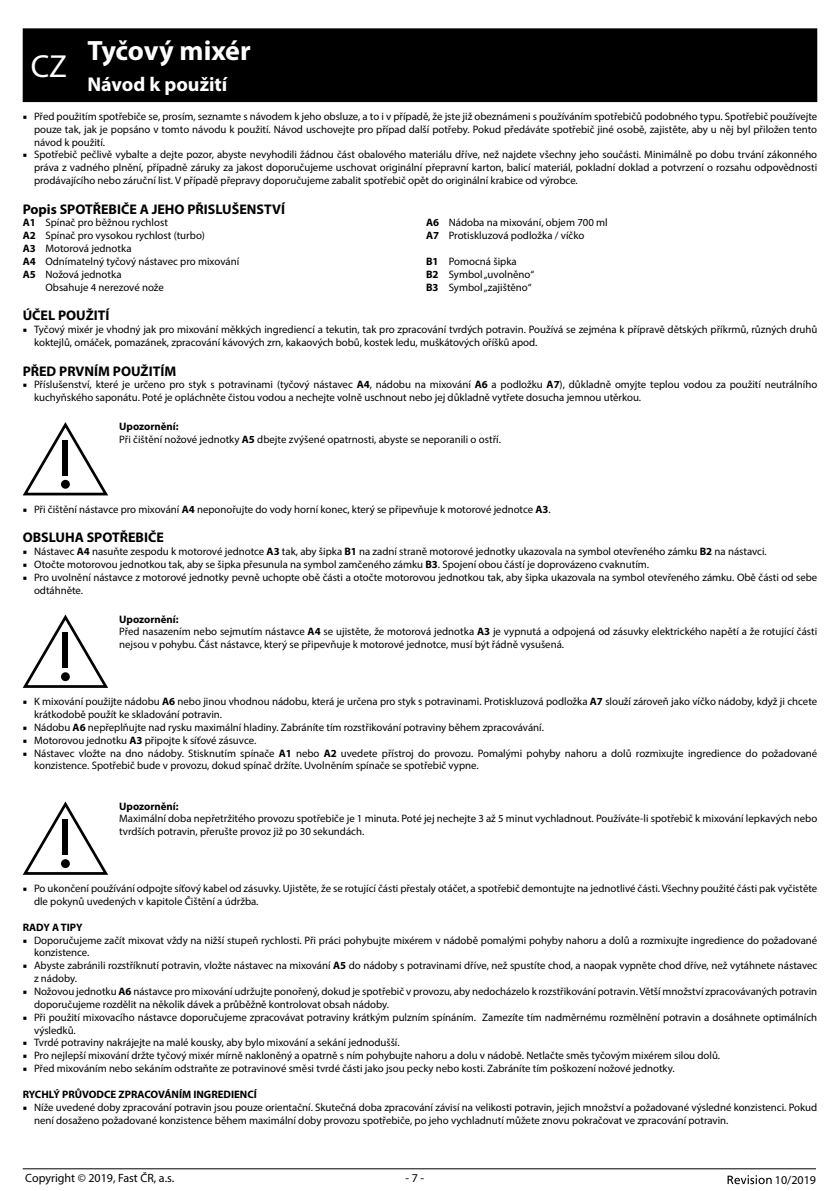
<style>
.page{position:relative;width:840px;height:1191px;background:#fff}
.page>*{position:absolute;margin:0;border:0;box-sizing:border-box;transform-origin:0 0}
.t1{font:32px "Myriad Pro";color:#fff}
.t2{font:700 28px "Myriad Pro";letter-spacing:-.01em;color:#fff}
.t3{font:700 20px "Myriad Pro";color:#fff}
.t4{font:700 14px "Myriad Pro";color:#000}
.t5{font:12px "Myriad Pro";color:#000}
.t6{font:10.8px/12.8px "Myriad Pro";color:#000}
.t7{font:700 10.8px "Myriad Pro";color:#000}
.s1{font-family:"Minion Pro"}
.s2{font-weight:700}
</style>
<div class="page">
<svg style="left:727px;top:1175px;width:44px;height:9px"></svg>
<hr style="left:23px;top:1168px;width:792px;height:1px;background:#000">
<div style="left:23px;top:28px;width:793px;height:74px;background:#000"></div>
<svg style="left:23px;top:422px;width:85px;height:73px"></svg>
<div style="left:63px;top:440px;width:5px;height:35px;background:#000"></div>
<div style="left:61px;top:480px;width:9px;height:9px;background:#000;border-radius:50%"></div>
<svg style="left:23px;top:614px;width:85px;height:73px"></svg>
<div style="left:63px;top:632px;width:5px;height:35px;background:#000"></div>
<div style="left:61px;top:672px;width:9px;height:9px;background:#000;border-radius:50%"></div>
<svg style="left:23px;top:801px;width:85px;height:73px"></svg>
<div style="left:63px;top:819px;width:5px;height:35px;background:#000"></div>
<div style="left:61px;top:859px;width:9px;height:9px;background:#000;border-radius:50%"></div>
<h2 class="t2" style="left:87px;top:32px;width:165px">Tyčový mixér</h2>
<h3 class="t3" style="left:87px;top:72px;width:141px">Návod k použití</h3>
<p class="t6" style="left:34px;top:110px;width:784px;text-align:justify;text-indent:-11px"><span class="s1">■</span> Před použitím spotřebiče se, prosím, seznamte s návodem k jeho obsluze, a to i v případě, že jste již obeznámeni s používáním spotřebičů podobného typu. Spotřebič používejte pouze tak, jak je popsáno v tomto návodu k použití. Návod uschovejte pro případ další potřeby. Pokud předáváte spotřebič jiné osobě, zajistěte, aby u něj byl přiložen tento návod k použití.</p>
<p class="t6" style="left:34px;top:148px;width:784px;text-align:justify;text-indent:-11px"><span class="s1">■</span> Spotřebič pečlivě vybalte a dejte pozor, abyste nevyhodili žádnou část obalového materiálu dříve, než najdete všechny jeho součásti. Minimálně po dobu trvání zákonného práva z vadného plnění, případně záruky za jakost doporučujeme uschovat originální přepravní karton, balicí materiál, pokladní doklad a potvrzení o rozsahu odpovědnosti prodávajícího nebo záruční list. V případě přepravy doporučujeme zabalit spotřebič opět do originální krabice od výrobce.</p>
<p class="t4" style="left:23px;top:200px;width:264px">Popis SPOTŘEBIČE A JEHO PŘISLUŠENSTVÍ</p>
<p class="t6" style="left:23px;top:216px;width:147px"><span class="s2">A1</span> Spínač pro běžnou rychlost</p>
<p class="t6" style="left:23px;top:229px;width:184px"><span class="s2">A2</span> Spínač pro vysokou rychlost (turbo)</p>
<p class="t6" style="left:23px;top:242px;width:110px"><span class="s2">A3</span> Motorová jednotka</p>
<p class="t6" style="left:23px;top:255px;width:218px"><span class="s2">A4</span> Odnímatelný tyčový nástavec pro mixování</p>
<p class="t6" style="left:23px;top:268px;width:100px"><span class="s2">A5</span> Nožová jednotka</p>
<p class="t6" style="left:45px;top:280px;width:120px">Obsahuje 4 nerezové nože</p>
<h1 class="t1" style="left:31px;top:47px;width:38px">CZ</h1>
<p class="t6" style="left:426px;top:216px;width:183px"><span class="s2">A6</span> Nádoba na mixování, objem 700 ml<br><span class="s2">A7</span> Protiskluzová podložka / víčko</p>
<p class="t6" style="left:426px;top:255px;width:110px"><span class="s2">B1</span> Pomocná šipka<br><span class="s2">B2</span> Symbol „uvolněno“<br><span class="s2">B3</span> Symbol „zajištěno“</p>
<p class="t4" style="left:23px;top:306px;width:88px">ÚČEL POUŽITÍ</p>
<p class="t6" style="left:34px;top:323px;width:784px;text-indent:-11px"><span class="s1">■</span> Tyčový mixér je vhodný jak pro mixování měkkých ingrediencí a tekutin, tak pro zpracování tvrdých potravin. Používá se zejména k přípravě dětských příkrmů, různých druhů koktejlů, omáček, pomazánek, zpracování kávových zrn, kakaových bobů, kostek ledu, muškátových oříšků apod.</p>
<p class="t4" style="left:23px;top:362px;width:155px">PŘED PRVNÍM POUŽITÍM</p>
<p class="t6" style="left:34px;top:378px;width:784px;text-indent:-11px"><span class="s1">■</span> Příslušenství, které je určeno pro styk s potravinami (tyčový nástavec <span class="s2">A4</span>, nádobu na mixování <span class="s2">A6</span> a podložku <span class="s2">A7</span>), důkladně omyjte teplou vodou za použití neutrálního kuchyňského saponátu. Poté je opláchněte čistou vodou a nechejte volně uschnout nebo jej důkladně vytřete dosucha jemnou utěrkou.</p>
<p class="t6" style="left:119px;top:420px;width:383px"><span class="s2">Upozornění:<br></span>Při čištění nožové jednotky <span class="s2">A5</span> dbejte zvýšené opatrnosti, abyste se neporanili o ostří.</p>
<p class="t6" style="left:23px;top:502px;width:529px"><span class="s1">■</span> Při čištění nástavce pro mixování <span class="s2">A4</span> neponořujte do vody horní konec, který se připevňuje k motorové jednotce <span class="s2">A3</span>.</p>
<p class="t4" style="left:23px;top:528px;width:143px">OBSLUHA SPOTŘEBIČE</p>
<p class="t6" style="left:23px;top:545px;width:745px"><span class="s1">■</span> Nástavec <span class="s2">A4</span> nasuňte zespodu k motorové jednotce <span class="s2">A3</span> tak, aby šipka <span class="s2">B1</span> na zadní straně motorové jednotky ukazovala na symbol otevřeného zámku <span class="s2">B2</span> na nástavci.</p>
<p class="t6" style="left:23px;top:558px;width:627px"><span class="s1">■</span> Otočte motorovou jednotkou tak, aby se šipka přesunula na symbol zamčeného zámku <span class="s2">B3</span>. Spojení obou částí je doprovázeno cvaknutím.</p>
<p class="t6" style="left:34px;top:570px;width:784px;text-indent:-11px"><span class="s1">■</span> Pro uvolnění nástavce z motorové jednotky pevně uchopte obě části a otočte motorovou jednotkou tak, aby šipka ukazovala na symbol otevřeného zámku. Obě části od sebe odtáhněte.</p>
<p class="t6" style="left:119px;top:612px;width:699px"><span class="s2">Upozornění:<br></span>Před nasazením nebo sejmutím nástavce <span class="s2">A4</span> se ujistěte, že motorová jednotka <span class="s2">A3</span> je vypnutá a odpojená od zásuvky elektrického napětí a že rotující části nejsou v pohybu. Část nástavce, který se připevňuje k motorové jednotce, musí být řádně vysušená.</p>
<p class="t6" style="left:34px;top:695px;width:784px;text-indent:-11px"><span class="s1">■</span> K mixování použijte nádobu <span class="s2">A6</span> nebo jinou vhodnou nádobu, která je určena pro styk s potravinami. Protiskluzová podložka <span class="s2">A7</span> slouží zároveň jako víčko nádoby, když ji chcete krátkodobě použít ke skladování potravin.</p>
<p class="t6" style="left:23px;top:720px;width:522px"><span class="s1">■</span> Nádobu <span class="s2">A6</span> nepřeplňujte nad rysku maximální hladiny. Zabráníte tím rozstřikování potraviny během zpracovávání.</p>
<p class="t6" style="left:23px;top:733px;width:235px"><span class="s1">■</span> Motorovou jednotku <span class="s2">A3</span> připojte k síťové zásuvce.</p>
<p class="t6" style="left:34px;top:746px;width:784px;text-indent:-11px"><span class="s1">■</span> Nástavec vložte na dno nádoby. Stisknutím spínače <span class="s2">A1</span> nebo <span class="s2">A2</span> uvedete přístroj do provozu. Pomalými pohyby nahoru a dolů rozmixujte ingredience do požadované konzistence. Spotřebič bude v provozu, dokud spínač držíte. Uvolněním spínače se spotřebič vypne.</p>
<p class="t7" style="left:119px;top:799px;width:61px">Upozornění:</p>
<p class="t6" style="left:119px;top:812px;width:699px">Maximální doba nepřetržitého provozu spotřebiče je 1 minuta. Poté jej nechejte 3 až 5 minut vychladnout. Používáte-li spotřebič k mixování lepkavých nebo tvrdších potravin, přerušte provoz již po 30 sekundách.</p>
<p class="t6" style="left:34px;top:882px;width:784px;text-indent:-11px"><span class="s1">■</span> Po ukončení používání odpojte síťový kabel od zásuvky. Ujistěte, že se rotující části přestaly otáčet, a spotřebič demontujte na jednotlivé části. Všechny použité části pak vyčistěte dle pokynů uvedených v kapitole Čištění a údržba.</p>
<p class="t7" style="left:23px;top:920px;width:61px">RADY A TIPY</p>
<p class="t6" style="left:34px;top:933px;width:784px;text-indent:-11px"><span class="s1">■</span> Doporučujeme začít mixovat vždy na nižší stupeň rychlosti. Při práci pohybujte mixérem v nádobě pomalými pohyby nahoru a dolů a rozmixujte ingredience do požadované konzistence.</p>
<p class="t6" style="left:34px;top:959px;width:784px;text-indent:-11px"><span class="s1">■</span> Abyste zabránili rozstříknutí potravin, vložte nástavec na mixování <span class="s2">A5</span> do nádoby s potravinami dříve, než spustíte chod, a naopak vypněte chod dříve, než vytáhnete nástavec z nádoby.</p>
<p class="t6" style="left:34px;top:984px;width:784px;text-indent:-11px"><span class="s1">■</span> Nožovou jednotku <span class="s2">A6</span> nástavce pro mixování udržujte ponořený, dokud je spotřebič v provozu, aby nedocházelo k rozstřikování potravin. Větší množství zpracovávaných potravin doporučujeme rozdělit na několik dávek a průběžně kontrolovat obsah nádoby.</p>
<p class="t6" style="left:34px;top:1010px;width:784px;text-indent:-11px"><span class="s1">■</span> Při použití mixovacího nástavce doporučujeme zpracovávat potraviny krátkým pulzním spínáním. Zamezíte tím nadměrnému rozmělnění potravin a dosáhnete optimálních výsledků.</p>
<p class="t6" style="left:23px;top:1036px;width:378px"><span class="s1">■</span> Tvrdé potraviny nakrájejte na malé kousky, aby bylo mixování a sekání jednodušší.</p>
<p class="t6" style="left:23px;top:1049px;width:698px"><span class="s1">■</span> Pro nejlepší mixování držte tyčový mixér mírně nakloněný a opatrně s ním pohybujte nahoru a dolu v nádobě. Netlačte směs tyčovým mixérem silou dolů.</p>
<p class="t6" style="left:23px;top:1061px;width:653px"><span class="s1">■</span> Před mixováním nebo sekáním odstraňte ze potravinové směsi tvrdé části jako jsou pecky nebo kosti. Zabráníte tím poškození nožové jednotky.</p>
<p class="t7" style="left:23px;top:1087px;width:235px">RYCHLÝ PRŮVODCE ZPRACOVÁNÍM INGREDIENCÍ</p>
<p class="t6" style="left:34px;top:1100px;width:784px;text-indent:-11px"><span class="s1">■</span> Níže uvedené doby zpracování potravin jsou pouze orientační. Skutečná doba zpracování závisí na velikosti potravin, jejich množství a požadované výsledné konzistenci. Pokud není dosaženo požadované konzistence během maximální doby provozu spotřebiče, po jeho vychladnutí můžete znovu pokračovat ve zpracování potravin.</p>
<p class="t5" style="left:25px;top:1170px;width:150px">Copyright © 2019, Fast ČR, a.s.</p>
<p class="t5" style="left:405px;top:1170px;width:20px">- 7 -</p>
<p class="t5" style="left:774px;top:1172px;width:43px">10/2019</p>
</div>
